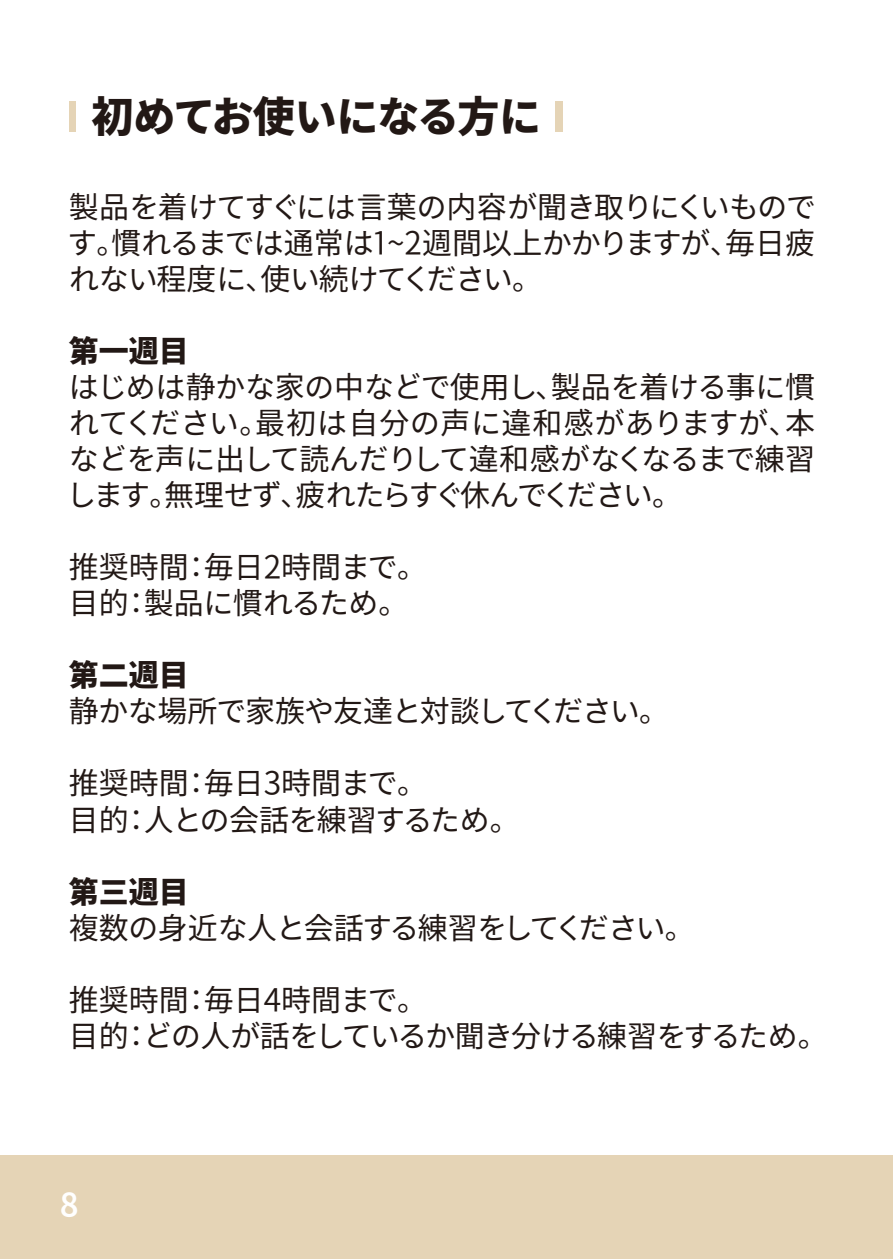
<style>
.page{position:relative;width:893px;height:1259px;background:#fff}
.page>*{position:absolute;margin:0;border:0;box-sizing:border-box;transform-origin:0 0}
.t1{font:42px "Gen Ei Gothic P H";color:#221815}
.t2{font:30px/36px "Gen Ei Gothic P R";color:#221815}
.t3{font:30px "Gen Ei Gothic P H KL";color:#221815}
.t4{font:30px "Gen Ei Gothic P B";color:#fff}
</style>
<div class="page">
<div style="left:69px;top:102px;width:7px;height:30px;background:#e5d4b6"></div>
<div style="left:556px;top:102px;width:7px;height:30px;background:#e5d4b6"></div>
<div style="left:0;top:1155px;width:893px;height:103px;background:#e5d4b6"></div>
<h1 class="t1" style="left:92px;top:84px;width:450px">初めてお使いになる方に</h1>
<p class="t2" style="left:69px;top:189px;width:748px;text-align:justify">製品を着けてすぐには言葉の内容が聞き取りにくいものです。慣れるまでは通常は1~2週間以上かかりますが、毎日疲れない程度に、使い続けてください。</p>
<p class="t3" style="left:69px;top:328px;width:121px">第一週目</p>
<p class="t2" style="left:69px;top:369px;width:748px;text-align:justify">はじめは静かな家の中などで使用し、製品を着ける事に慣れてください。最初は自分の声に違和感がありますが、本などを声に出して読んだりして違和感がなくなるまで練習します。無理せず、疲れたらすぐ休んでください。</p>
<p class="t2" style="left:69px;top:549px;width:344px">推奨時間：毎日2時間まで。目的：製品に慣れるため。</p>
<p class="t3" style="left:69px;top:652px;width:121px">第二週目</p>
<p class="t2" style="left:69px;top:693px;width:586px">静かな場所で家族や友達と対談してください。</p>
<p class="t2" style="left:69px;top:765px;width:437px">推奨時間：毎日3時間まで。<br>目的：人との会話を練習するため。</p>
<p class="t3" style="left:69px;top:868px;width:121px">第三週目</p>
<p class="t2" style="left:69px;top:909px;width:612px">複数の身近な人と会話する練習をしてください。</p>
<p class="t2" style="left:69px;top:981px;width:745px">推奨時間：毎日4時間まで。<br>目的：どの人が話をしているか聞き分ける練習をするため。</p>
<p class="t4" style="left:60px;top:1182px;width:20px">8</p>
</div>
